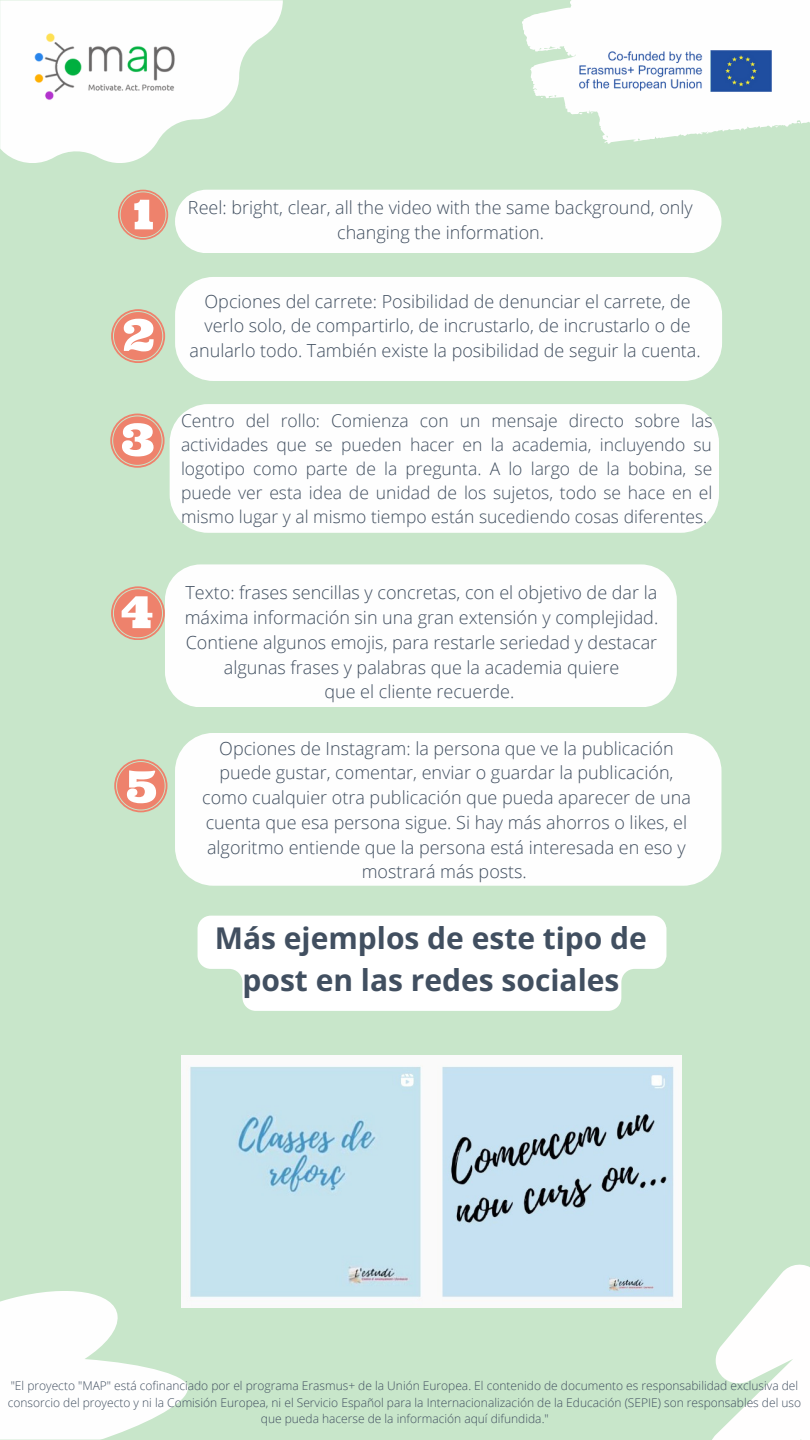
<style>
.page{position:relative;width:810px;height:1440px;background:#c8e6ca}
.page>*{position:absolute;margin:0;border:0;box-sizing:border-box;transform-origin:0 0}
.t1{font:700 30px/42px "Open Sans";color:#414f60;text-align:center}
.t2{font:300 18px/24.8px "Open Sans";color:#414f60;text-align:center}
.t3{font:300 17.5px/24px "Open Sans";color:#414f60;text-align:justify}
.t4{font:300 12px/16.5px "Open Sans";color:#414f60;text-align:center}
</style>
<div class="page">
<svg style="left:0;top:0;width:283px;height:163px;fill:#fefefe"></svg>
<svg style="left:0;top:1291px;width:188px;height:149px;fill:#fefefe"></svg>
<svg style="left:712px;top:1264px;width:98px;height:176px;fill:#fffefe"></svg>
<img style="left:35px;top:31px;width:141px;height:70px">
<svg style="left:522px;top:0;width:288px;height:144px;fill:#fefefe"></svg>
<img style="left:580px;top:51px;width:191px;height:41px">
<svg style="left:111px;top:586px;width:54px;height:54px"></svg>
<svg style="left:110px;top:414px;width:55px;height:54px"></svg>
<div style="left:170px;top:404px;width:549px;height:129px;background:#fefefe"></div>
<svg style="left:114px;top:759px;width:53px;height:53px"></svg>
<div style="left:175px;top:733px;width:547px;height:153px;background:#fefefe"></div>
<svg style="left:111px;top:309px;width:54px;height:54px"></svg>
<div style="left:175px;top:277px;width:547px;height:104px;background:#fefefe"></div>
<svg style="left:118px;top:190px;width:50px;height:50px"></svg>
<div style="left:175px;top:190px;width:546px;height:63px;background:#fefefe;border-radius:32px"></div>
<div style="left:165px;top:564px;width:512px;height:143px;background:#fefefe"></div>
<div style="left:264px;top:604px;width:74px;height:73px;background:#fefefe"></div>
<img style="left:181px;top:1055px;width:500px;height:253px">
<svg style="left:198px;top:916px;width:468px;height:95px;background:#fafcfa"></svg>
<p class="t2" style="left:188px;top:194px;width:506px">Reel: bright, clear, all the video with the same background, only changing the information.</p>
<p class="t2" style="left:190px;top:288px;width:513px">Opciones del carrete: Posibilidad de denunciar el carrete, de verlo solo, de compartirlo, de incrustarlo, de incrustarlo o de anularlo todo. También existe la posibilidad de seguir la cuenta.</p>
<p class="t3" style="left:181px;top:408px;width:533px">Centro del rollo: Comienza con un mensaje directo sobre las actividades que se pueden hacer en la academia, incluyendo su logotipo como parte de la pregunta. A lo largo de la bobina, se puede ver esta idea de unidad de los sujetos, todo se hace en el mismo lugar y al mismo tiempo están sucediendo cosas diferentes.</p>
<p class="t2" style="left:185px;top:580px;width:475px">Texto: frases sencillas y concretas, con el objetivo de dar la máxima información sin una gran extensión y complejidad.<br>Contiene algunos emojis, para restarle seriedad y destacar algunas frases y palabras que la academia quiere<br>que el cliente recuerde.</p>
<p class="t2" style="left:202px;top:735px;width:490px">Opciones de Instagram: la persona que ve la publicación puede gustar, comentar, enviar o guardar la publicación, como cualquier otra publicación que pueda aparecer de una cuenta que esa persona sigue. Si hay más ahorros o likes, el algoritmo entiende que la persona está interesada en eso y mostrará más posts.</p>
<h1 class="t1" style="left:215px;top:917px;width:434px">Más ejemplos de este tipo de post en las redes sociales</h1>
<p class="t4" style="left:8px;top:1377px;width:795px">"El proyecto "MAP" está cofinanciado por el programa Erasmus+ de la Unión Europea. El contenido de documento es responsabilidad exclusiva del consorcio del proyecto y ni la Comisión Europea, ni el Servicio Español para la Internacionalización de la Educación (SEPIE) son responsables del uso que pueda hacerse de la información aquí difundida."</p>
</div>
